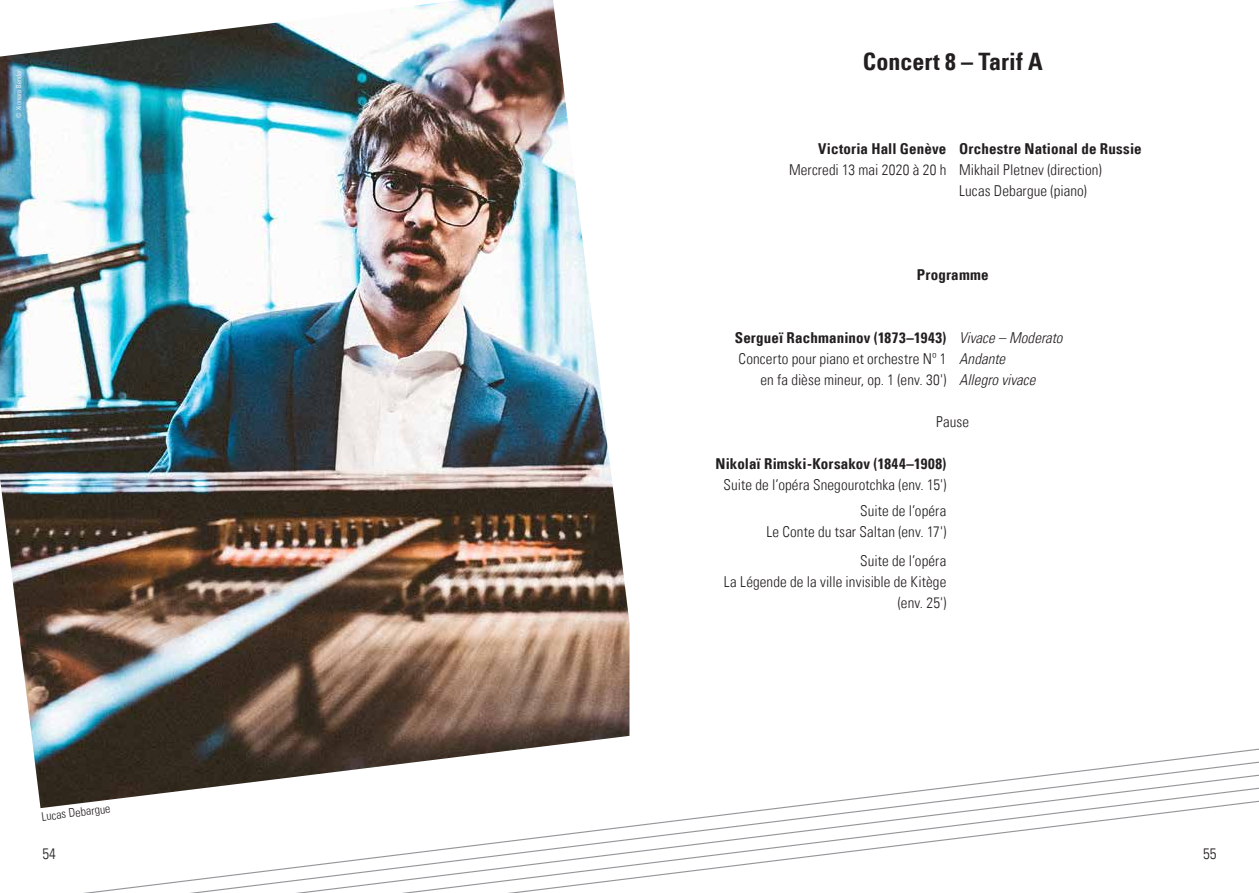
<style>
.page{position:relative;width:1259px;height:893px;background:#fff}
.page>*{position:absolute;margin:0;border:0;box-sizing:border-box;transform-origin:0 0}
.t1{font:24px "Univers Com 67 Bold Cond";color:#231f20}
.t2{font:15px/21px "Univers Com 47 Light Cond";letter-spacing:.005em;color:#231f20;text-align:right}
.t3{font:15px "Univers Com 67 Bold Cond";letter-spacing:.01em;color:#231f20}
.t4{font:12px "Univers Com 47 Light Cond";color:#231f20}
.t5{font:6.75px "Univers Com 47 Light Cond";letter-spacing:.015em;color:#fff}
.s1{font-family:"Univers Com 47 Light Cond Obl"}
</style>
<div class="page">
<svg style="left:97px;top:759px;width:1162px;height:134px"></svg>
<img style="left:0;top:0;width:629px;height:808px">
<p class="t5" style="left:15px;top:118px;width:49px;rotate:-90deg">© Xiomara Bender</p>
<h1 class="t1" style="left:863px;top:47px;width:181px">Concert 8 – Tarif A</h1>
<p class="t3" style="left:818px;top:140px;width:325px">Victoria Hall Genève Orchestre National de Russie</p>
<p class="t2" style="left:959px;top:160px;width:144px;text-align:left;text-indent:-170px">Mercredi 13 mai 2020 à 20 h Mikhail Pletnev (direction)<br>Lucas Debargue (piano)</p>
<p class="t3" style="left:916px;top:266px;width:73px">Programme</p>
<p class="t3" style="left:735px;top:329px;width:329px">Sergueï Rachmaninov (1873–1943) <span class="s1">Vivace – Moderato</span></p>
<p class="t2" style="left:760px;top:349px;width:277px;text-align:left;text-indent:-22px">Concerto pour piano et orchestre Nº 1 <span class="s1">Andante<br></span>en fa dièse mineur, op. 1 (env. 30') <span class="s1">Allegro vivace</span></p>
<p class="t2" style="left:936px;top:412px;width:34px">Pause</p>
<p class="t3" style="left:715px;top:455px;width:232px">Nikolaï Rimski-Korsakov (1844–1908)</p>
<p class="t2" style="left:723px;top:473px;width:224px;line-height:25.2px">Suite de l’opéra Snegourotchka (env. 15')<br>Suite de l’opéra</p>
<p class="t2" style="left:766px;top:517px;width:181px;line-height:29.5px">Le Conte du tsar Saltan (env. 17')<br>Suite de l’opéra</p>
<p class="t2" style="left:724px;top:571px;width:224px">La Légende de la ville invisible de Kitège (env. 25')</p>
<p class="t4" style="left:41px;top:809px;width:71px;rotate:-7deg">Lucas Debargue</p>
<p class="t2" style="left:43px;top:843px;width:15px">54</p>
<p class="t2" style="left:1203px;top:843px;width:15px">55</p>
</div>
